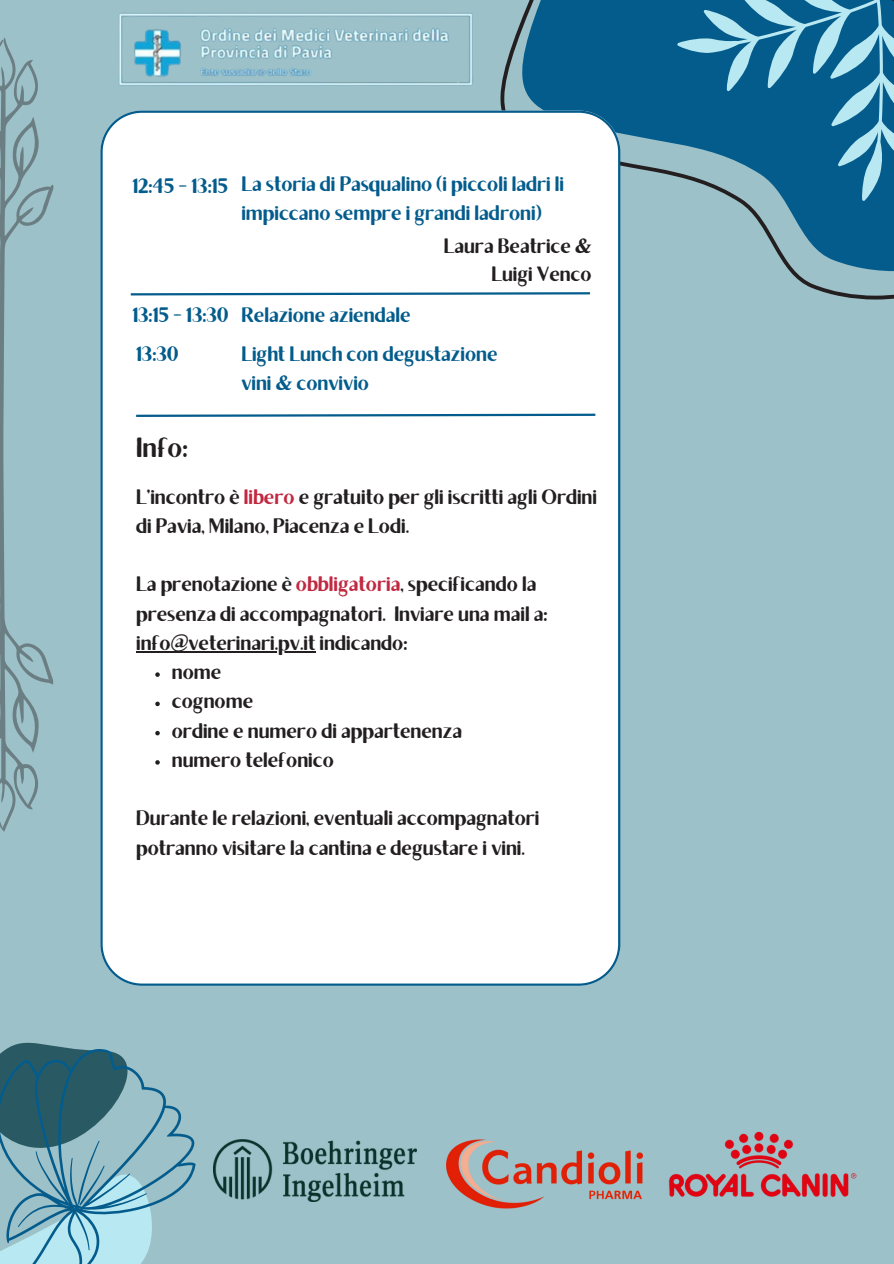
<style>
.page{position:relative;width:894px;height:1264px;background:#fff}
.page>*{position:absolute;margin:0;border:0;box-sizing:border-box;transform-origin:0 0}
.t1{font:27.9px "Brixton Sans TC";color:#231f20}
.t2{font:21px/29.2px "Brixton Sans TC";color:#231f20}
.t3{font:21px/29.2px "Brixton Sans TC";color:#045c8c}
.t4{font:20.85px/28.7px "Brixton Sans TC";color:#231f20;text-align:right}
.s1{color:#c12841}
</style>
<div class="page">
<div style="left:0;top:0;width:893px;height:1263px;background:#9dc1c8"></div>
<svg style="left:0;top:37px;width:54px;height:794px"></svg>
<svg style="left:500px;top:0;width:393px;height:300px"></svg>
<svg style="left:677px;top:0;width:216px;height:201px;background:#347fa4"></svg>
<div style="left:100px;top:111px;width:520px;height:874px;background:#fff"></div>
<svg style="left:128px;top:291px;width:464px;height:5px;background:#8eb6cb"></svg>
<svg style="left:134px;top:412px;width:463px;height:6px;background:#a1c1d3"></svg>
<svg style="left:0;top:967px;width:194px;height:296px"></svg>
<img style="left:213px;top:1139px;width:204px;height:62px">
<img style="left:668px;top:1131px;width:189px;height:66px">
<hr style="left:136px;top:651px;width:179px;height:1px;background:#231f20">
<svg style="left:155px;top:672px;width:5px;height:5px"></svg>
<svg style="left:155px;top:701px;width:5px;height:5px"></svg>
<svg style="left:155px;top:731px;width:5px;height:4px"></svg>
<svg style="left:155px;top:760px;width:5px;height:4px"></svg>
<img style="left:446px;top:1139px;width:196px;height:69px">
<img style="left:119px;top:13px;width:354px;height:73px">
<p class="t3" style="left:132px;top:173px;width:97px">12:45 - 13:15</p>
<p class="t3" style="left:241px;top:171px;width:324px">La storia di Pasqualino (i piccoli ladri li impiccano sempre i grandi ladroni)</p>
<p class="t4" style="left:444px;top:233px;width:149px">Laura Beatrice &amp;<br>Luigi Venco</p>
<p class="t3" style="left:132px;top:303px;width:98px">13:15 - 13:30</p>
<p class="t3" style="left:241px;top:303px;width:171px">Relazione aziendale</p>
<h1 class="t3" style="left:136px;top:341px;width:44px">13:30</h1>
<p class="t3" style="left:241px;top:341px;width:258px">Light Lunch con degustazione</p>
<p class="t3" style="left:241px;top:370px;width:129px">vini &amp; convivio</p>
<p class="t1" style="left:136px;top:437px;width:53px">Info:</p>
<p class="t2" style="left:136px;top:484px;width:462px">L’incontro è <span class="s1">libero</span> e gratuito per gli iscritti agli Ordini di Pavia, Milano, Piacenza e Lodi.</p>
<p class="t2" style="left:136px;top:572px;width:413px">La prenotazione è <span class="s1">obbligatoria</span>, specificando la presenza di accompagnatori. Inviare una mail a:</p>
<p class="t2" style="left:172px;top:630px;width:292px;text-indent:-36px">info@veterinari.pv.it indicando: nome<br>cognome<br>ordine e numero di appartenenza</p>
<p class="t2" style="left:172px;top:747px;width:163px">numero telefonico</p>
<p class="t2" style="left:136px;top:806px;width:405px">Durante le relazioni, eventuali accompagnatori</p>
<p class="t2" style="left:136px;top:835px;width:390px">potranno visitare la cantina e degustare i vini.</p>
</div>
